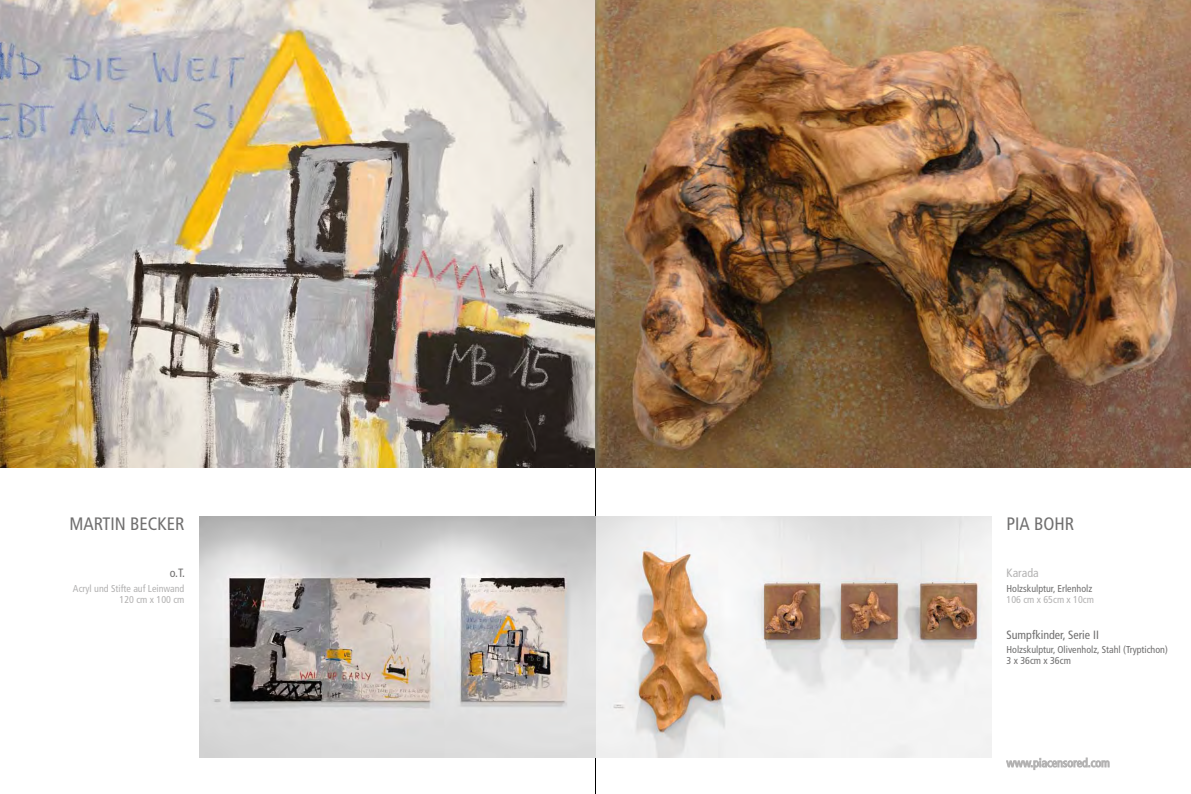
<style>
.page{position:relative;width:1191px;height:794px;background:#fff}
.page>*{position:absolute;margin:0;border:0;box-sizing:border-box;transform-origin:0 0}
.t1{font:condensed 18px "Frutiger";color:#706f6f}
.t2{font:condensed 12px "Frutiger";color:#706f6f}
.t3{font:condensed 12px "Frutiger";color:#b3b2b2}
.t4{font:condensed 10px/11px "Frutiger";color:#706f6f}
.t5{font:condensed 10px/11px "Frutiger";color:#b3b2b2;text-align:right}
</style>
<div class="page">
<hr style="left:595px;top:0;width:1px;height:794px;background:#000">
<img style="left:0;top:0;width:1191px;height:468px">
<img style="left:199px;top:517px;width:793px;height:241px">
<svg style="left:1006px;top:758px;width:103px;height:11px"></svg>
<h1 class="t1" style="left:69px;top:513px;width:117px">MARTIN BECKER</h1>
<h1 class="t1" style="left:1006px;top:513px;width:69px">PIA BOHR</h1>
<p class="t2" style="left:170px;top:566px;width:17px">o.T.</p>
<p class="t5" style="left:73px;top:583px;width:113px">Acryl und Stifte auf Leinwand<br>120 cm x 100 cm</p>
<p class="t3" style="left:1006px;top:566px;width:34px">Karada</p>
<p class="t4" style="left:1006px;top:583px;width:87px">Holzskulptur, Erlenholz</p>
<p class="t5" style="left:1006px;top:594px;width:89px">106 cm x 65cm x 10cm</p>
<p class="t2" style="left:1006px;top:627px;width:94px">Sumpfkinder, Serie II</p>
<p class="t4" style="left:1006px;top:644px;width:163px">Holzskulptur, Olivenholz, Stahl (Tryptichon)<br>3 x 36cm x 36cm</p>
</div>
